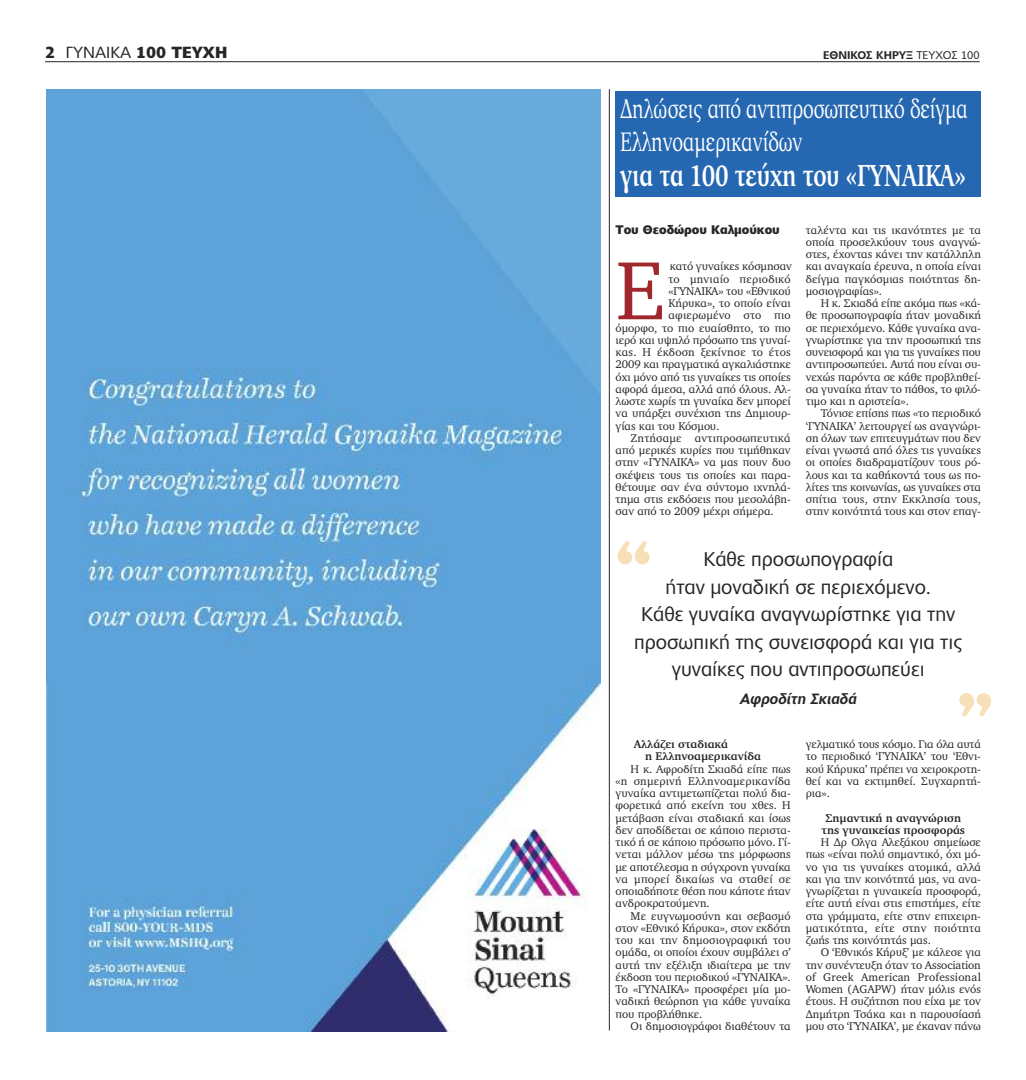
<style>
.page{position:relative;width:1026px;height:1080px;background:#fff}
.page>*{position:absolute;margin:0;border:0;box-sizing:border-box;transform-origin:0 0}
.t1{font:84.5px "Herald Roman";color:#a0282c}
.t2{font:900 55.38px "Eracles Roman";color:#f7e0b7}
.t3{font:700 31.25px "Vanessa Roman";letter-spacing:-.005em;color:#fff;scale:.96 1}
.t4{font:27.5px/32.5px "Vanessa Roman";letter-spacing:-.005em;color:#fff;scale:.96 1}
.t5{font:600 20px/27.5px "Eracles Roman";color:#272627;text-align:center}
.t6{font:800 16.25px "Eracles Roman";color:#272627}
.t7{font:italic 700 15px "Eracles";color:#272627}
.t8{font:800 12.5px "Eracles Roman";letter-spacing:-.005em;color:#272627}
.t9{font:11.5px/12.2px "Herald Roman";color:#272627;text-align:justify}
.t10{font:11.5px "Herald Roman";letter-spacing:.02em;color:#272627}
.t11{font:700 11.5px/12.2px "Herald Roman";color:#272627}
.t12{font:700 11.25px "Eracles Roman";color:#272627}
.s1{font-weight:600}
</style>
<div class="page">
<hr style="left:45px;top:61px;width:934px;height:1px;background:#272627">
<div style="left:615px;top:91px;width:365px;height:106px;background:#2567b0"></div>
<img style="left:47px;top:89px;width:553px;height:942px">
<hr style="left:608px;top:89px;width:1px;height:941px;background:#272627">
<h3 class="t6" style="left:45px;top:47px;width:184px">2 <span class="s1">ΓΥΝΑΙΚΑ</span> 100 ΤΕΥΧΗ</h3>
<p class="t12" style="left:823px;top:48px;width:158px">ΕΘΝΙΚΟΣ ΚΗΡΥΞ <span class="s1">ΤΕΥΧΟΣ 100</span></p>
<h3 class="t4" style="left:620px;top:92px;width:363px">Δηλώσεις από αντιπροσωπευτικό δείγμα<br>Ελληνοαμερικανίδων</h3>
<h3 class="t3" style="left:620px;top:157px;width:361px">για τα 100 τεύχη του «ΓΥΝΑΙΚΑ»</h3>
<p class="t8" style="left:615px;top:225px;width:166px">Του Θεοδώρου Καλμούκου</p>
<h1 class="t1" style="left:615px;top:241px;width:50px">Ε</h1>
<p class="t9" style="left:669px;top:260px;width:124px">κατό γυναίκες κόσμησαν</p>
<p class="t10" style="left:668px;top:272px;width:124px">το μηνιαίο περιοδικό</p>
<p class="t9" style="left:668px;top:285px;width:124px">«ΓΥΝΑΙΚΑ» του «Εθνικού</p>
<p class="t9" style="left:668px;top:297px;width:124px">Κήρυκα», το οποίο είναι</p>
<p class="t10" style="left:668px;top:309px;width:124px">αφιερωμένο στο πιο</p>
<p class="t9" style="left:615px;top:321px;width:177px">όμορφο, το πιο ευαίσθητο, το πιο</p>
<p class="t9" style="left:615px;top:334px;width:177px">ιερό και υψηλό πρόσωπο της γυναί-</p>
<p class="t10" style="left:615px;top:345px;width:177px">κας. Η έκδοση ξεκίνησε το έτος</p>
<p class="t9" style="left:615px;top:358px;width:177px">2009 και πραγματικά αγκαλιάστηκε</p>
<p class="t9" style="left:615px;top:370px;width:177px">όχι μόνο από τις γυναίκες τις οποίες</p>
<p class="t9" style="left:615px;top:383px;width:177px">αφορά άμεσα, αλλά από όλους. Αλ-</p>
<p class="t9" style="left:615px;top:395px;width:177px">λωστε χωρίς τη γυναίκα δεν μπορεί</p>
<p class="t9" style="left:615px;top:407px;width:177px">να υπάρξει συνέχιση της Δημιουρ-</p>
<p class="t9" style="left:615px;top:419px;width:105px">γίας και του Κόσμου.</p>
<p class="t10" style="left:630px;top:431px;width:162px">Ζητήσαμε αντιπροσωπευτικά</p>
<p class="t9" style="left:615px;top:444px;width:177px">από μερικές κυρίες που τιμήθηκαν</p>
<p class="t9" style="left:615px;top:456px;width:177px">στην «ΓΥΝΑΙΚΑ» να μας πουν δυο</p>
<p class="t9" style="left:615px;top:468px;width:177px">σκέψεις τους τις οποίες και παρα-</p>
<p class="t9" style="left:615px;top:481px;width:177px">θέτουμε σαν ένα σύντομο ιχνηλά-</p>
<p class="t9" style="left:615px;top:493px;width:177px">τημα στις εκδόσεις που μεσολάβη-</p>
<p class="t9" style="left:615px;top:505px;width:159px">σαν από το 2009 μέχρι σήμερα.</p>
<p class="t9" style="left:805px;top:223px;width:177px">ταλέντα και τις ικανότητες με τα οποία προσελκύουν τους αναγνώ&shy;στες, έχοντας κάνει την κατάλληλη και αναγκαία έρευνα, η οποία είναι δείγμα παγκόσμιας ποιότητας δη&shy;μοσιογραφίας».</p>
<p class="t9" style="left:805px;top:297px;width:177px;text-indent:15px">Η κ. Σκιαδά είπε ακόμα πως «κά&shy;θε προσωπογραφία ήταν μοναδική σε περιεχόμενο. Κάθε γυναίκα ανα&shy;γνωρίστηκε για την προσωπική της συνεισφορά και για τις γυναίκες που αντιπροσωπεύει. Αυτά που είναι συ&shy;νεχώς παρόντα σε κάθε προβληθεί&shy;σα γυναίκα ήταν το πάθος, το φιλό&shy;τιμο και η αριστεία».</p>
<p class="t9" style="left:805px;top:407px;width:177px;text-indent:15px">Τόνισε επίσης πως «το περιοδικό ‘ΓΥΝΑΙΚΑ’ λειτουργεί ως αναγνώρι&shy;ση όλων των επιτευγμάτων που δεν είναι γνωστά από όλες τις γυναίκες οι οποίες διαδραματίζουν τους ρό&shy;λους και τα καθήκοντά τους ως πο&shy;λίτες της κοινωνίας, ως γυναίκες στα σπίτια τους, στην Εκκλησία τους, στην κοινότητά τους και στον επαγ-</p>
<h2 class="t2" style="left:615px;top:529px;width:37px">“</h2>
<h3 class="t5" style="left:634px;top:545px;width:329px">Kάθε προσωπογραφία<br>ήταν μοναδική σε περιεχόμενο.<br>Κάθε γυναίκα αναγνωρίστηκε για την προσωπική της συνεισφορά και για τις γυναίκες που αντιπροσωπεύει</h3>
<h3 class="t7" style="left:739px;top:690px;width:118px">Αφροδίτη Σκιαδά</h3>
<h2 class="t2" style="left:992px;top:729px;width:37px;rotate:-180deg">“</h2>
<p class="t11" style="left:645px;top:738px;width:117px;text-indent:-11px">Αλλάζει σταδιακά<br>η Ελληνοαμερικανίδα</p>
<p class="t9" style="left:615px;top:762px;width:177px;text-indent:15px">Η κ. Αφροδίτη Σκιαδά είπε πως «η σημερινή Ελληνοαμερικανίδα γυναίκα αντιμετωπίζεται πολύ δια&shy;φορετικά από εκείνη του χθες. Η μετάβαση είναι σταδιακή και ίσως δεν αποδίδεται σε κάποιο περιστα&shy;τικό ή σε κάποιο πρόσωπο μόνο. Γί&shy;νεται μάλλον μέσω της μόρφωσης με αποτέλεσμα η σύγχρονη γυναίκα να μπορεί δικαίως να σταθεί σε οποιαδήποτε θέση που κάποτε ήταν ανδροκρατούμενη.</p>
<p class="t9" style="left:615px;top:909px;width:177px;text-indent:15px">Με ευγνωμοσύνη και σεβασμό στον «Εθνικό Κήρυκα», στον εκδότη του και την δημοσιογραφική του ομάδα, οι οποίοι έχουν συμβάλει σ’ αυτή την εξέλιξη ιδιαίτερα με την έκδοση του περιοδικού «ΓΥΝΑΙΚΑ».<br>Το «ΓΥΝΑΙΚΑ» προσφέρει μία μο&shy;ναδική θεώρηση για κάθε γυναίκα που προβλήθηκε.</p>
<p class="t9" style="left:630px;top:1020px;width:162px">Οι δημοσιογράφοι διαθέτουν τα</p>
<p class="t9" style="left:805px;top:738px;width:177px">γελματικό τους κόσμο. Για όλα αυτά το περιοδικό ‘ΓΥΝΑΙΚΑ’ του ‘Εθνι&shy;κού Κήρυκα’ πρέπει να χειροκροτη&shy;θεί και να εκτιμηθεί. Συγχαρητή&shy;ρια».</p>
<p class="t11" style="left:821px;top:811px;width:145px;text-align:center">Σημαντική η αναγνώριση της γυναικείας προσφοράς</p>
<p class="t9" style="left:805px;top:836px;width:177px;text-indent:15px">Η Δρ Ολγα Αλεξάκου σημείωσε πως «είναι πολύ σημαντικό, όχι μό&shy;νο για τις γυναίκες ατομικά, αλλά και για την κοινότητά μας, να ανα&shy;γνωρίζεται η γυναικεία προσφορά, είτε αυτή είναι στις επιστήμες, είτε στα γράμματα, είτε στην επιχειρη&shy;ματικότητα, είτε στην ποιότητα ζωής της κοινότητάς μας.</p>
<p class="t9" style="left:805px;top:946px;width:177px;text-indent:15px">Ο ‘Εθνικός Κήρυξ’ με κάλεσε για την συνέντευξη όταν το Association of Greek American Professional Women (AGAPW) ήταν μόλις ενός έτους. Η συζήτηση που είχα με τον Δημήτρη Τσάκα και η παρουσίασή μου στο ‘ΓΥΝΑΙΚΑ’, με έκαναν πάνω</p>
</div>
